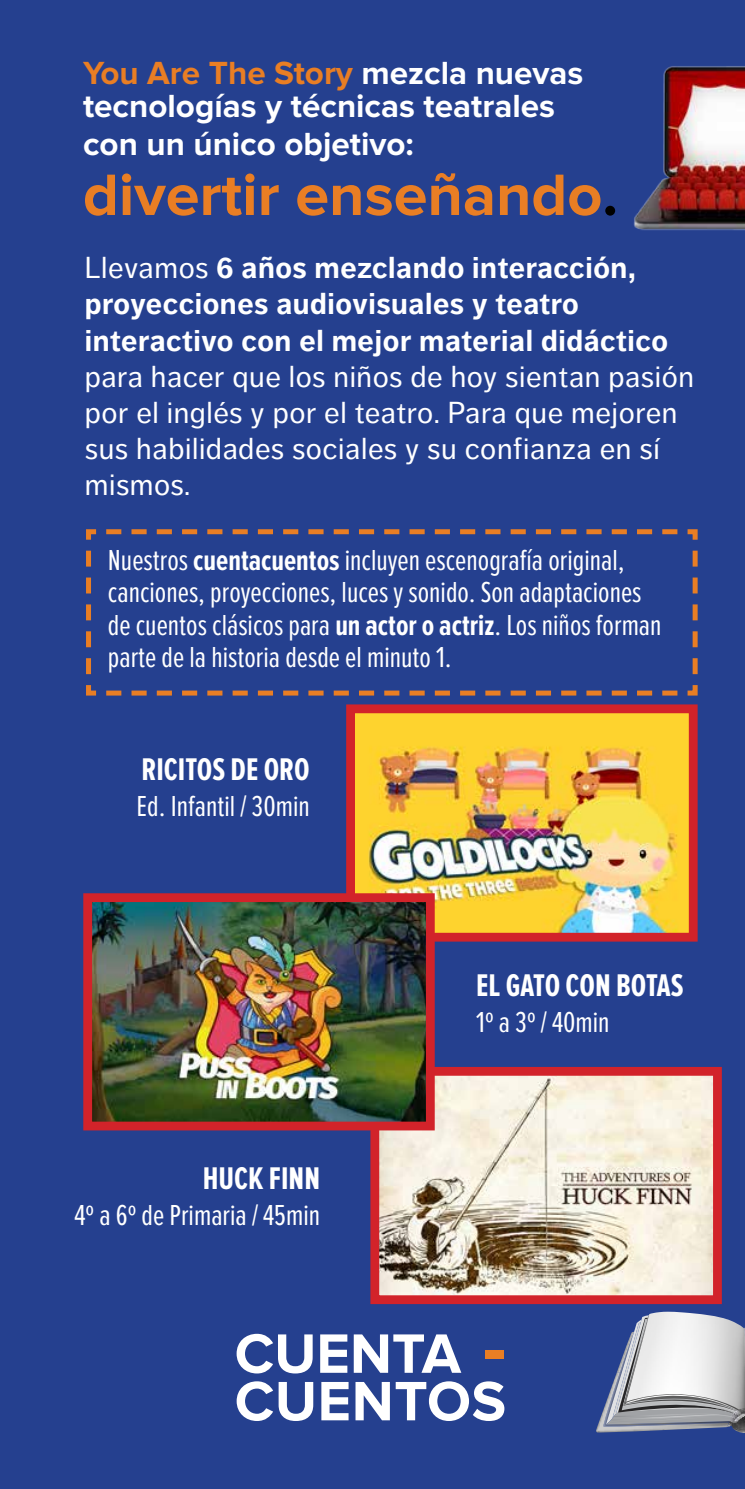
<style>
.page{position:relative;width:745px;height:1489px;background:#fff}
.page>*{position:absolute;margin:0;border:0;box-sizing:border-box;transform-origin:0 0}
.t1{font:700 60.5px "Proxima Nova";color:#e97e24}
.t2{font:700 57.5px/47.5px "Proxima Nova";color:#fff}
.t3{font:700 33.25px/33.2px "Proxima Nova";color:#fff}
.t4{font:700 32.5px "Proxima Nova Ex Cn";color:#fff}
.t5{font:30px/32.5px "Proxima Nova Ex Cn";color:#fff}
.t6{font:30px/36px "Dagny Pro";letter-spacing:.02em;color:#fff}
.t7{font:700 30px/36px "Dagny Pro";letter-spacing:.02em;color:#fff}
.s1{color:#e97e24}
.s2{font-size:61px;color:#000}
.s3{font-weight:400}
.s4{font-weight:700}
.s5{font-size:77.5px;color:#e97e24}
</style>
<div class="page">
<div style="left:0;top:0;width:744px;height:1488px;background:#25408f"></div>
<img style="left:356px;top:714px;width:331px;height:217px">
<div style="left:346px;top:704px;width:351px;height:237px;border:9px solid #d2232a"></div>
<img style="left:380px;top:1076px;width:331px;height:217px">
<div style="left:370px;top:1066px;width:351px;height:237px;border:9px solid #d2232a"></div>
<img style="left:93px;top:903px;width:331px;height:217px">
<div style="left:83px;top:893px;width:351px;height:237px;border:9px solid #d2232a"></div>
<svg style="left:86px;top:529px;width:612px;height:167px"></svg>
<img style="left:633px;top:66px;width:111px;height:165px">
<img style="left:596px;top:1414px;width:130px;height:18px">
<img style="left:605px;top:1424px;width:121px;height:1px">
<svg style="left:605px;top:1313px;width:140px;height:111px;background:#b6bac6"></svg>
<img style="left:726px;top:1407px;width:18px;height:25px">
<p class="t3" style="left:83px;top:57px;width:501px"><span class="s1">You Are The Story</span> mezcla nuevas tecnologías y técnicas teatrales</p>
<p class="t3" style="left:83px;top:128px;width:332px">con un único objetivo:</p>
<h1 class="t1" style="left:83px;top:160px;width:536px">divertir enseñando<span class="s2">.</span></h1>
<p class="t7" style="left:85px;top:250px;width:584px"><span class="s3">Llevamos</span> 6 años mezclando interacción, proyecciones audiovisuales y teatro interactivo con el mejor material didáctico</p>
<p class="t6" style="left:85px;top:358px;width:610px">para hacer que los niños de hoy sientan pasión por el inglés y por el teatro. Para que mejoren sus habilidades sociales y su confianza en sí mismos.</p>
<p class="t5" style="left:108px;top:544px;width:555px">Nuestros <span class="s4">cuentacuentos</span> incluyen escenografía original, canciones, proyecciones, luces y sonido. Son adaptaciones de cuentos clásicos para <span class="s4">un actor o actriz</span>. Los niños forman parte de la historia desde el minuto 1.</p>
<p class="t4" style="left:141px;top:751px;width:170px">RICITOS DE ORO</p>
<p class="t5" style="left:136px;top:790px;width:174px">Ed. Infantil / 30min</p>
<p class="t4" style="left:203px;top:1159px;width:119px">HUCK FINN</p>
<p class="t5" style="left:75px;top:1199px;width:247px">4º a 6º de Primaria / 45min</p>
<p class="t4" style="left:476px;top:966px;width:209px">EL GATO CON BOTAS</p>
<p class="t5" style="left:476px;top:1006px;width:135px">1º a 3º / 40min</p>
<h2 class="t2" style="left:234px;top:1330px;width:273px">CUENTA <span class="s5">-<br></span>CUENTOS</h2>
</div>
